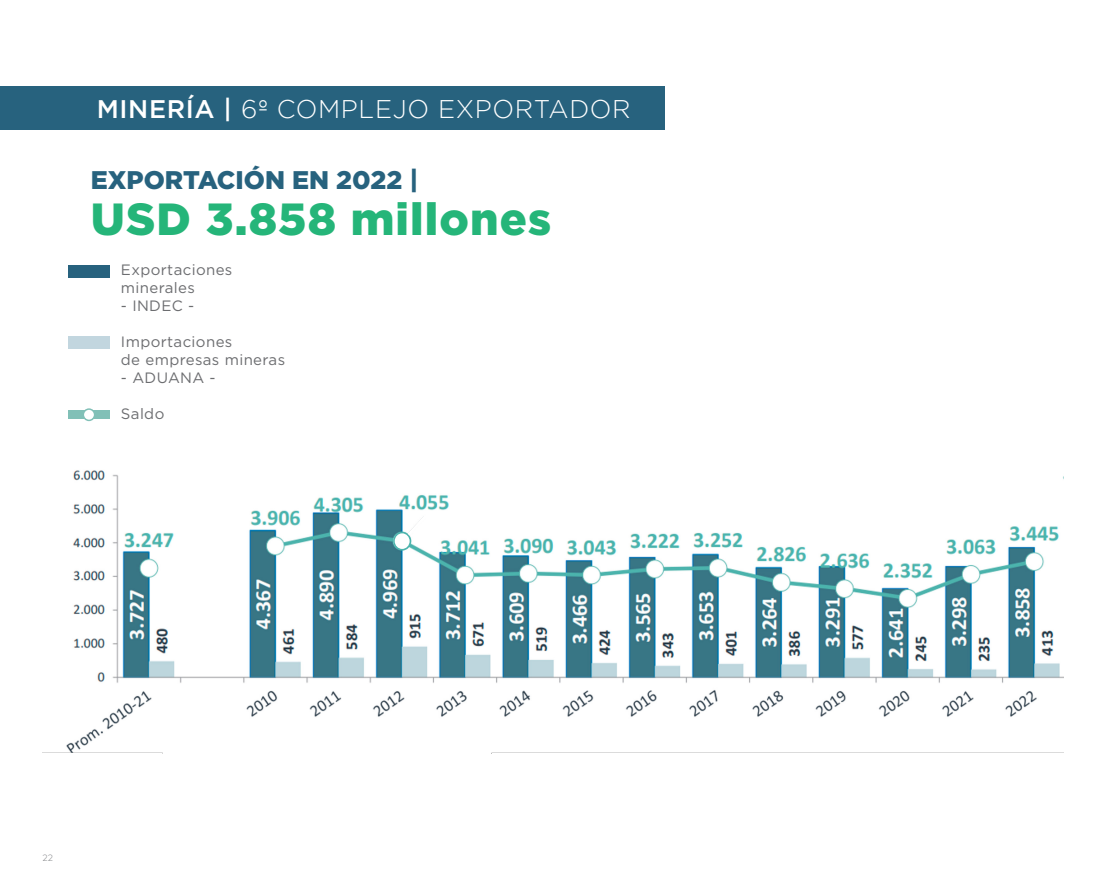
<style>
.page{position:relative;width:1106px;height:893px;background:#fff}
.page>*{position:absolute;margin:0;border:0;box-sizing:border-box;transform-origin:0 0}
.t1{font:900 45px "Gotham";letter-spacing:.025em;color:#25b579}
.t2{font:300 25.5px "Gotham";letter-spacing:.025em;color:#fff}
.t3{font:900 25.5px "Gotham";color:#27627e}
.t4{font:15px/18px "Gotham";letter-spacing:.025em;color:#6c6d70}
.t5{font:300 10.5px "Arquitecta";color:#808285}
.s1{font-weight:500}
</style>
<div class="page">
<div style="left:0;top:86px;width:665px;height:44px;background:#27627e"></div>
<div style="left:68px;top:265px;width:42px;height:13px;background:#27627e"></div>
<div style="left:68px;top:336px;width:42px;height:13px;background:#c2d6df"></div>
<div style="left:68px;top:410px;width:42px;height:9px;background:#81c0b7"></div>
<div style="left:83px;top:409px;width:12px;height:11px;background:#fff;border-radius:50%"></div>
<div style="left:83px;top:408px;width:12px;height:13px;border:2px solid #81c0b7;border-radius:50%"></div>
<img style="left:43px;top:470px;width:1020px;height:283px">
<svg style="left:398px;top:512px;width:32px;height:34px"></svg>
<div style="left:394px;top:533px;width:16px;height:17px;background:#fff;border-radius:50%"></div>
<div style="left:393px;top:532px;width:18px;height:18px;border:2px solid #4cb4ad;border-radius:50%"></div>
<p class="t2" style="left:97px;top:95px;width:535px"><span class="s1">MINERÍA |</span> 6º COMPLEJO EXPORTADOR</p>
<p class="t3" style="left:91px;top:162px;width:329px">EXPORTACIÓN EN 2022 |</p>
<p class="t1" style="left:91px;top:188px;width:462px">USD 3.858 millones</p>
<p class="t4" style="left:121px;top:260px;width:113px">Exportaciones minerales</p>
<p class="t4" style="left:121px;top:296px;width:75px">- INDEC -</p>
<p class="t4" style="left:121px;top:332px;width:166px">Importaciones<br>de empresas mineras</p>
<p class="t4" style="left:121px;top:368px;width:96px">- ADUANA -</p>
<p class="t4" style="left:121px;top:404px;width:45px">Saldo</p>
<p class="t5" style="left:43px;top:851px;width:12px">22</p>
</div>
